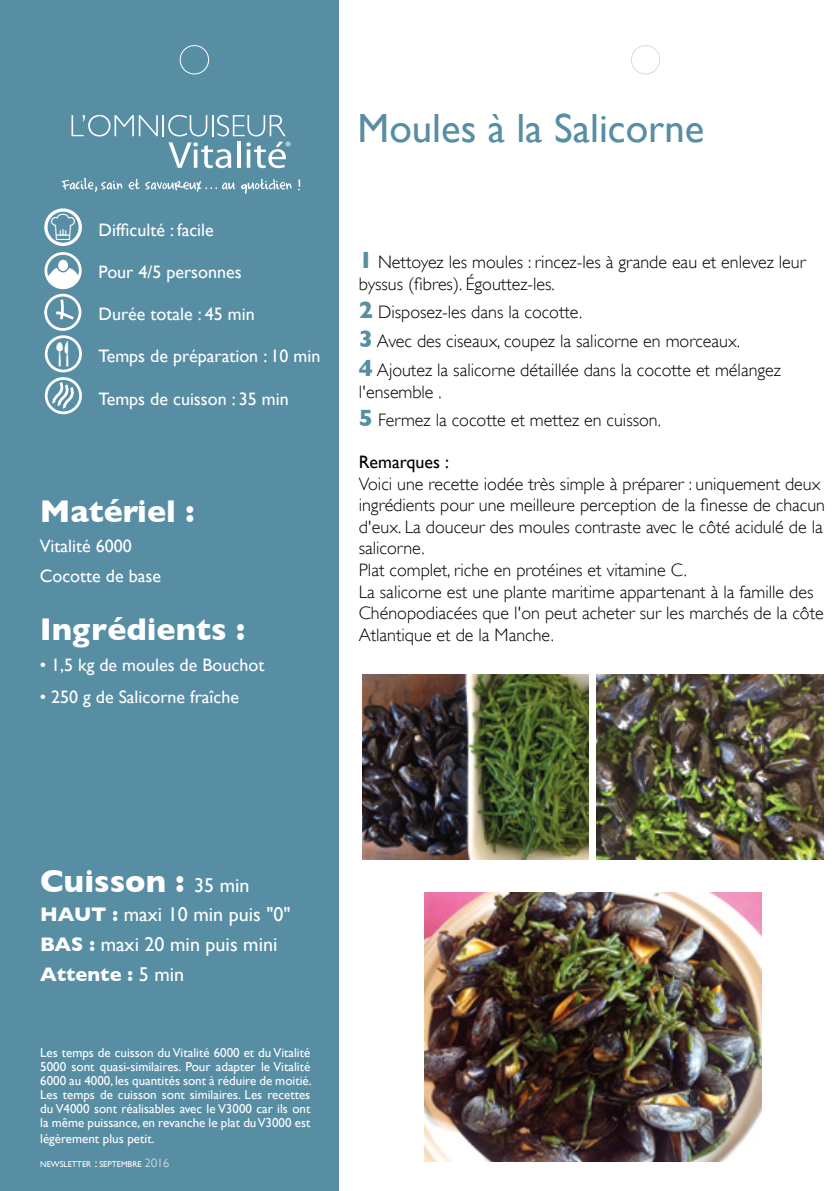
<style>
.page{position:relative;width:840px;height:1191px;background:#fff}
.page>*{position:absolute;margin:0;border:0;box-sizing:border-box;transform-origin:0 0}
.t1{font:40.6px "Gill Sans";color:#578ea4}
.t2{font:700 32px "Gill Sans";color:#fff}
.t3{font:27.4px "Cocinitas";color:#fff}
.t4{font:26.2px "let me take a selfie";color:#fff}
.t5{font:20px/29.6px "Gill Sans";color:#fff}
.t6{font:300 18px/21.6px "Gill Sans";color:#000}
.t7{font:18px/29.6px "Gill Sans";color:#fff}
.t8{font:18px "Gill Sans";color:#000}
.t9{font:13px/14px "Gill Sans";color:#fff;text-align:justify}
.t10{font:8.4px "Gill Sans";color:#fff}
.s1{font-weight:700;font-size:24px;color:#578ea4}
.s2{font-weight:400;font-size:20px}
.s3{font-weight:700}
.s4{font-size:12px}
.s5{font-weight:300;font-size:12px}
</style>
<div class="page">
<div style="left:0;top:0;width:338px;height:1191px;background:#578ea4"></div>
<svg style="left:71px;top:115px;width:87px;height:21px"></svg>
<hr style="left:162px;top:115px;width:2px;height:21px;background:#fff">
<svg style="left:168px;top:115px;width:117px;height:21px"></svg>
<svg style="left:168px;top:142px;width:63px;height:26px"></svg>
<hr style="left:237px;top:141px;width:3px;height:27px;background:#fff">
<svg style="left:246px;top:142px;width:44px;height:26px"></svg>
<svg style="left:62px;top:178px;width:60px;height:14px"></svg>
<svg style="left:128px;top:179px;width:107px;height:13px"></svg>
<svg style="left:241px;top:179px;width:50px;height:15px"></svg>
<svg style="left:298px;top:179px;width:2px;height:11px"></svg>
<div style="left:44px;top:294px;width:37px;height:37px;border:3px solid #fff;border-radius:50%"></div>
<svg style="left:53px;top:296px;width:24px;height:27px"></svg>
<div style="left:44px;top:252px;width:38px;height:37px;border:3px solid #fff;border-radius:50%"></div>
<svg style="left:47px;top:268px;width:33px;height:19px"></svg>
<div style="left:57px;top:259px;width:12px;height:13px;background:#fff;border-radius:50%"></div>
<div style="left:57px;top:258px;width:12px;height:14px;border:1px solid #578ea4;border-radius:50%"></div>
<div style="left:45px;top:335px;width:37px;height:37px;border:3px solid #fff;border-radius:50%"></div>
<div style="left:44px;top:208px;width:38px;height:38px;border:3px solid #fff;border-radius:50%"></div>
<svg style="left:44px;top:377px;width:38px;height:38px"></svg>
<div style="left:180px;top:45px;width:29px;height:29px;border:1px solid #fff;border-radius:50%"></div>
<div style="left:630px;top:45px;width:29px;height:29px;border:1px solid #d9dada;border-radius:50%"></div>
<img style="left:362px;top:675px;width:226px;height:185px">
<img style="left:596px;top:675px;width:226px;height:185px">
<img style="left:424px;top:892px;width:336px;height:269px">
<h3 class="t4" style="left:50px;top:216px;width:27px">c</h3>
<h3 class="t3" style="left:55px;top:340px;width:16px">p</h3>
<p class="t7" style="left:99px;top:215px;width:117px">Difficulté : facile</p>
<p class="t7" style="left:99px;top:257px;width:145px">Pour 4/5 personnes</p>
<p class="t7" style="left:99px;top:299px;width:158px">Durée totale : 45 min</p>
<p class="t7" style="left:99px;top:341px;width:223px">Temps de préparation : 10 min</p>
<p class="t7" style="left:99px;top:383px;width:191px">Temps de cuisson : 35 min</p>
<h2 class="t2" style="left:40px;top:493px;width:156px">Matériel :</h2>
<p class="t7" style="left:40px;top:531px;width:123px">Vitalité 6000<br>Cocotte de base</p>
<h2 class="t2" style="left:40px;top:610px;width:207px">Ingrédients :</h2>
<p class="t7" style="left:40px;top:650px;width:226px">• 1,5 kg de moules de Bouchot</p>
<p class="t7" style="left:40px;top:682px;width:201px">• 250 g de Salicorne fraîche</p>
<h1 class="t1" style="left:357px;top:104px;width:348px">Moules à la Salicorne</h1>
<p class="t6" style="left:358px;top:251px;width:448px"><span class="s1">1</span> Nettoyez les moules : rincez-les à grande eau et enlevez leur byssus (fibres). Égouttez-les.</p>
<p class="t6" style="left:358px;top:298px;width:423px;line-height:28.8px"><span class="s1">2</span> Disposez-les dans la cocotte.<br><span class="s1">3</span> Avec des ciseaux, coupez la salicorne en morceaux.<br><span class="s1">4</span> Ajoutez la salicorne détaillée dans la cocotte et mélangez</p>
<p class="t6" style="left:358px;top:377px;width:303px;line-height:28.8px">l'ensemble .<br><span class="s1">5</span> Fermez la cocotte et mettez en cuisson.</p>
<p class="t8" style="left:358px;top:451px;width:92px">Remarques :</p>
<p class="t6" style="left:358px;top:473px;width:467px">Voici une recette iodée très simple à préparer : uniquement deux ingrédients pour une meilleure perception de la finesse de chacun d'eux. La douceur des moules contraste avec le côté acidulé de la salicorne.<br>Plat complet, riche en protéines et vitamine C.<br>La salicorne est une plante maritime appartenant à la famille des Chénopodiacées que l'on peut acheter sur les marchés de la côte Atlantique et de la Manche.</p>
<h2 class="t2" style="left:40px;top:862px;width:211px">Cuisson : <span class="s2">35 min</span></h2>
<p class="t5" style="left:40px;top:899px;width:252px"><span class="s3">HAUT :</span> maxi 10 min puis "0"<br><span class="s3">BAS :</span> maxi 20 min puis mini<br><span class="s3">Attente :</span> 5 min</p>
<p class="t9" style="left:40px;top:1045px;width:273px">Les temps de cuisson du Vitalité 6000 et du Vitalité 5000 sont quasi-similaires. Pour adapter le Vitalité 6000 au 4000, les quantités sont à réduire de moitié.<br>Les temps de cuisson sont similaires. Les recettes du V4000 sont réalisables avec le V3000 car ils ont la même puissance, en revanche le plat du V3000 est</p>
<p class="t9" style="left:40px;top:1131px;width:116px">légèrement plus petit.</p>
<p class="t10" style="left:40px;top:1159px;width:130px">NEWSLETTER <span class="s4">:</span> SEPTEMBRE <span class="s5">2016</span></p>
</div>
